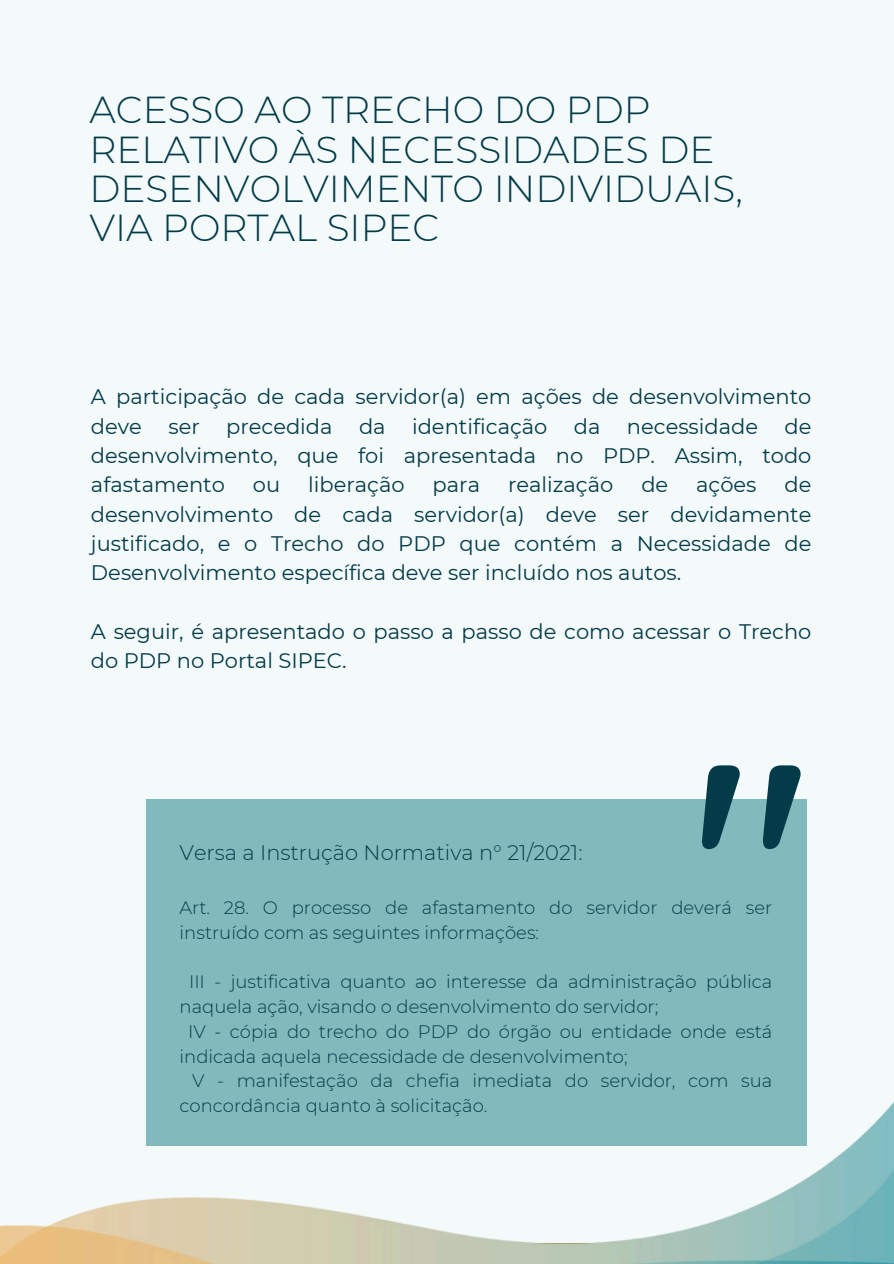
<style>
.page{position:relative;width:894px;height:1264px;background:#fff}
.page>*{position:absolute;margin:0;border:0;box-sizing:border-box;transform-origin:0 0}
.t1{font:500 293.55px "Quicksand";color:#033b49}
.t2{font:300 37.5px/39.3px "Montserrat";color:#033b49}
.t3{font:21px/29.2px "Montserrat";color:#033b49}
.t4{font:300 21px "Montserrat";color:#033b49}
.t5{font:300 18px/24.8px "Montserrat";color:#033b49}
</style>
<div class="page">
<div style="left:0;top:0;width:893px;height:1263px;background:#f4fafa"></div>
<img style="left:0;top:1048px;width:893px;height:215px">
<div style="left:146px;top:799px;width:660px;height:346px;background:#81babc"></div>
<h2 class="t2" style="left:89px;top:90px;width:654px">ACESSO AO TRECHO DO PDP<br>RELATIVO ÀS NECESSIDADES DE<br>DESENVOLVIMENTO INDIVIDUAIS,<br>VIA PORTAL SIPEC</h2>
<h1 class="t3" style="left:91px;top:382px;width:721px">A participação de cada servidor(a) em ações de desenvolvimento deve</h1>
<h1 class="t3" style="left:168px;top:411px;width:33px">ser</h1>
<h1 class="t3" style="left:226px;top:411px;width:108px">precedida</h1>
<h1 class="t3" style="left:359px;top:411px;width:28px">da</h1>
<h1 class="t3" style="left:412px;top:411px;width:137px">identificação</h1>
<h1 class="t3" style="left:573px;top:411px;width:28px">da</h1>
<h1 class="t3" style="left:626px;top:411px;width:133px">necessidade</h1>
<h1 class="t3" style="left:91px;top:411px;width:721px;text-align:justify;text-indent:693px">de desenvolvimento, que foi apresentada no PDP. Assim, todo afastamento</h1>
<h1 class="t3" style="left:91px;top:470px;width:721px;text-align:justify;text-indent:693px">de desenvolvimento de cada servidor(a) deve ser devidamente justificado, e o Trecho do PDP que contém a Necessidade de Desenvolvimento específica deve ser incluído nos autos.</h1>
<h2 class="t3" style="left:91px;top:616px;width:721px">A seguir, é apresentado o passo a passo de como acessar o Trecho do PDP no Portal SIPEC.</h2>
<h1 class="t3" style="left:253px;top:470px;width:29px">ou</h1>
<h1 class="t3" style="left:308px;top:470px;width:98px">liberação</h1>
<h1 class="t3" style="left:432px;top:470px;width:49px">para</h1>
<h1 class="t3" style="left:508px;top:470px;width:107px">realização</h1>
<h1 class="t3" style="left:641px;top:470px;width:28px">de</h1>
<h1 class="t3" style="left:696px;top:470px;width:62px">ações</h1>
<p class="t1" style="left:690px;top:677px;width:122px">"</p>
<h2 class="t4" style="left:179px;top:839px;width:404px">Versa a Instrução Normativa n° 21/2021:</h2>
<p class="t5" style="left:179px;top:895px;width:594px">Art. 28. O processo de afastamento do servidor deverá ser instruído com as seguintes informações:</p>
<p class="t5" style="left:179px;top:969px;width:594px;text-indent:9px">III - justificativa quanto ao interesse da administração pública naquela ação, visando o desenvolvimento do servidor;</p>
<p class="t5" style="left:179px;top:1018px;width:594px;text-indent:9px">IV - cópia do trecho do PDP do órgão ou entidade onde está indicada aquela necessidade de desenvolvimento;</p>
<p class="t5" style="left:179px;top:1068px;width:594px;text-indent:13px">V - manifestação da chefia imediata do servidor, com sua concordância quanto à solicitação.</p>
</div>
